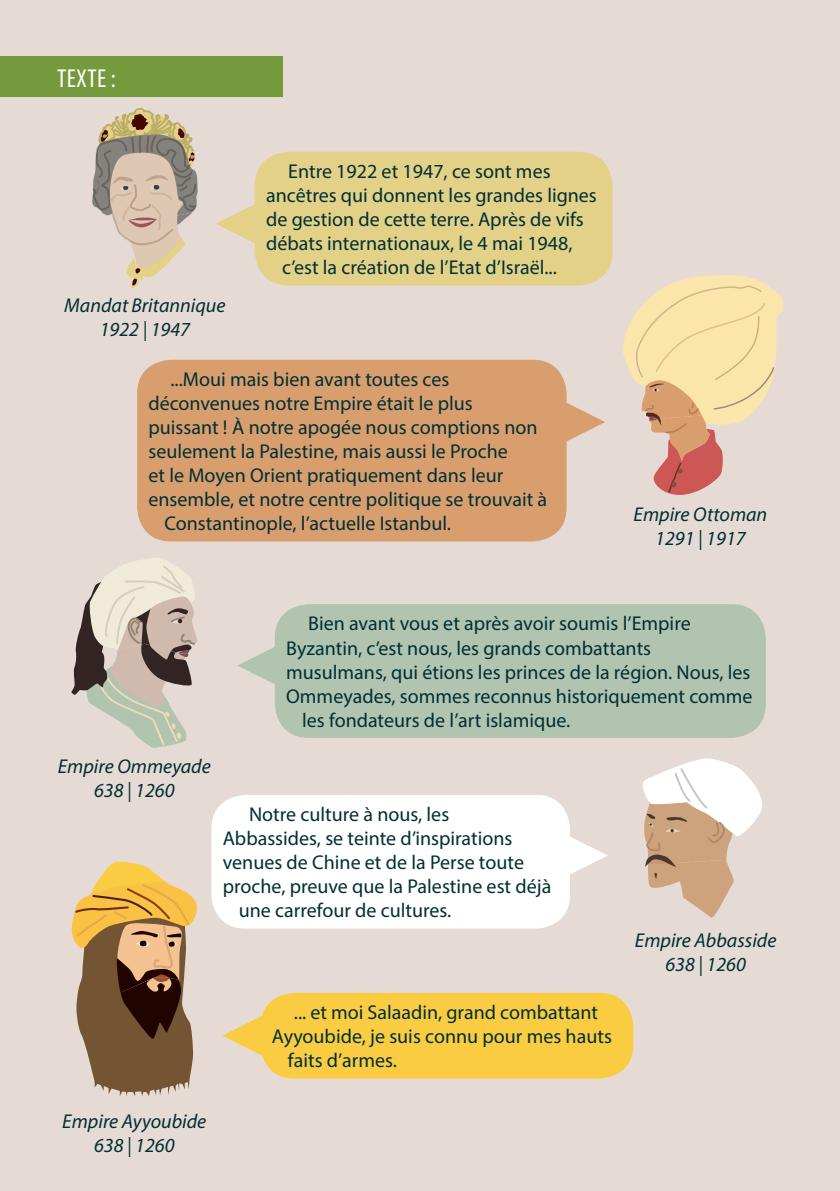
<style>
.page{position:relative;width:840px;height:1191px;background:#fff}
.page>*{position:absolute;margin:0;border:0;box-sizing:border-box;transform-origin:0 0}
.t1{font:condensed 26px "Myriad Pro";color:#fff}
.t2{font:20px "Myriad Pro";color:#002f35}
.t3{font:italic 20px/24px "Myriad Pro";color:#002f35;text-align:center}
</style>
<div class="page">
<div style="left:0;top:0;width:839px;height:1191px;background:#e6dbd4"></div>
<div style="left:255px;top:152px;width:357px;height:133px;background:#e3d187;border-radius:34px"></div>
<svg style="left:216px;top:202px;width:39px;height:43px"></svg>
<svg style="left:566px;top:401px;width:39px;height:42px"></svg>
<svg style="left:237px;top:647px;width:37px;height:37px"></svg>
<svg style="left:569px;top:834px;width:38px;height:42px"></svg>
<svg style="left:92px;top:108px;width:106px;height:181px"></svg>
<svg style="left:623px;top:275px;width:160px;height:220px"></svg>
<div style="left:137px;top:360px;width:429px;height:181px;background:#d99e6e;border-radius:34px"></div>
<div style="left:274px;top:604px;width:491px;height:134px;background:#b0c4b0;border-radius:34px"></div>
<div style="left:211px;top:795px;width:358px;height:133px;background:#fff;border-radius:34px"></div>
<svg style="left:71px;top:558px;width:126px;height:190px"></svg>
<svg style="left:643px;top:758px;width:119px;height:160px"></svg>
<svg style="left:71px;top:861px;width:126px;height:235px"></svg>
<svg style="left:222px;top:1016px;width:40px;height:40px"></svg>
<div style="left:260px;top:993px;width:373px;height:85px;background:#facc42;border-radius:34px"></div>
<div style="left:0;top:57px;width:283px;height:40px;background:#75993d"></div>
<h1 class="t1" style="left:57px;top:62px;width:60px">TEXTE :</h1>
<p class="t3" style="left:64px;top:293px;width:163px">Mandat Britannique<br>1922 | 1947</p>
<p class="t2" style="left:288px;top:159px;width:264px">Entre 1922 et 1947, ce sont mes</p>
<p class="t2" style="left:266px;top:183px;width:332px">ancêtres qui donnent les grandes lignes</p>
<p class="t2" style="left:266px;top:207px;width:319px">de gestion de cette terre. Après de vifs</p>
<p class="t2" style="left:266px;top:231px;width:308px">débats internationaux, le 4 mai 1948,</p>
<p class="t2" style="left:282px;top:255px;width:276px">c’est la création de l’Etat d’Israël...</p>
<p class="t2" style="left:170px;top:367px;width:280px">...Moui mais bien avant toutes ces</p>
<p class="t2" style="left:148px;top:391px;width:326px">déconvenues notre Empire était le plus</p>
<p class="t2" style="left:148px;top:415px;width:390px">puissant ! à notre apogée nous comptions non</p>
<p class="t2" style="left:148px;top:439px;width:361px">seulement la Palestine, mais aussi le Proche</p>
<p class="t2" style="left:148px;top:463px;width:356px">et le Moyen Orient pratiquement dans leur</p>
<p class="t2" style="left:148px;top:487px;width:400px">ensemble, et notre centre politique se trouvait à</p>
<p class="t2" style="left:164px;top:511px;width:288px">Constantinople, l’actuelle Istanbul.</p>
<p class="t3" style="left:633px;top:502px;width:135px">Empire Ottoman<br>1291 | 1917</p>
<p class="t3" style="left:58px;top:754px;width:154px">Empire Ommeyade<br>638 | 1260</p>
<p class="t2" style="left:308px;top:611px;width:384px">Bien avant vous et après avoir soumis l’Empire</p>
<p class="t2" style="left:286px;top:635px;width:366px">Byzantin, c’est nous, les grands combattants</p>
<p class="t2" style="left:286px;top:659px;width:465px">musulmans, qui étions les princes de la région. Nous, les</p>
<p class="t2" style="left:286px;top:683px;width:467px">Ommeyades, sommes reconnus historiquement comme</p>
<p class="t2" style="left:302px;top:707px;width:269px">les fondateurs de l’art islamique.</p>
<p class="t2" style="left:249px;top:802px;width:202px">Notre culture à nous, les</p>
<p class="t2" style="left:223px;top:826px;width:291px">Abbassides, se teinte d’inspirations</p>
<p class="t2" style="left:223px;top:850px;width:302px">venues de Chine et de la Perse toute</p>
<p class="t2" style="left:223px;top:874px;width:330px">proche, preuve que la Palestine est déjà</p>
<p class="t2" style="left:239px;top:898px;width:214px">une carrefour de cultures.</p>
<p class="t2" style="left:294px;top:1000px;width:306px">... et moi Salaadin, grand combattant</p>
<p class="t2" style="left:272px;top:1024px;width:341px">Ayyoubide, je suis connu pour mes hauts</p>
<p class="t2" style="left:288px;top:1048px;width:110px">faits d’armes.</p>
<p class="t3" style="left:634px;top:928px;width:143px">Empire Abbasside<br>638 | 1260</p>
<p class="t3" style="left:62px;top:1108px;width:145px">Empire Ayyoubide<br>638 | 1260</p>
</div>
